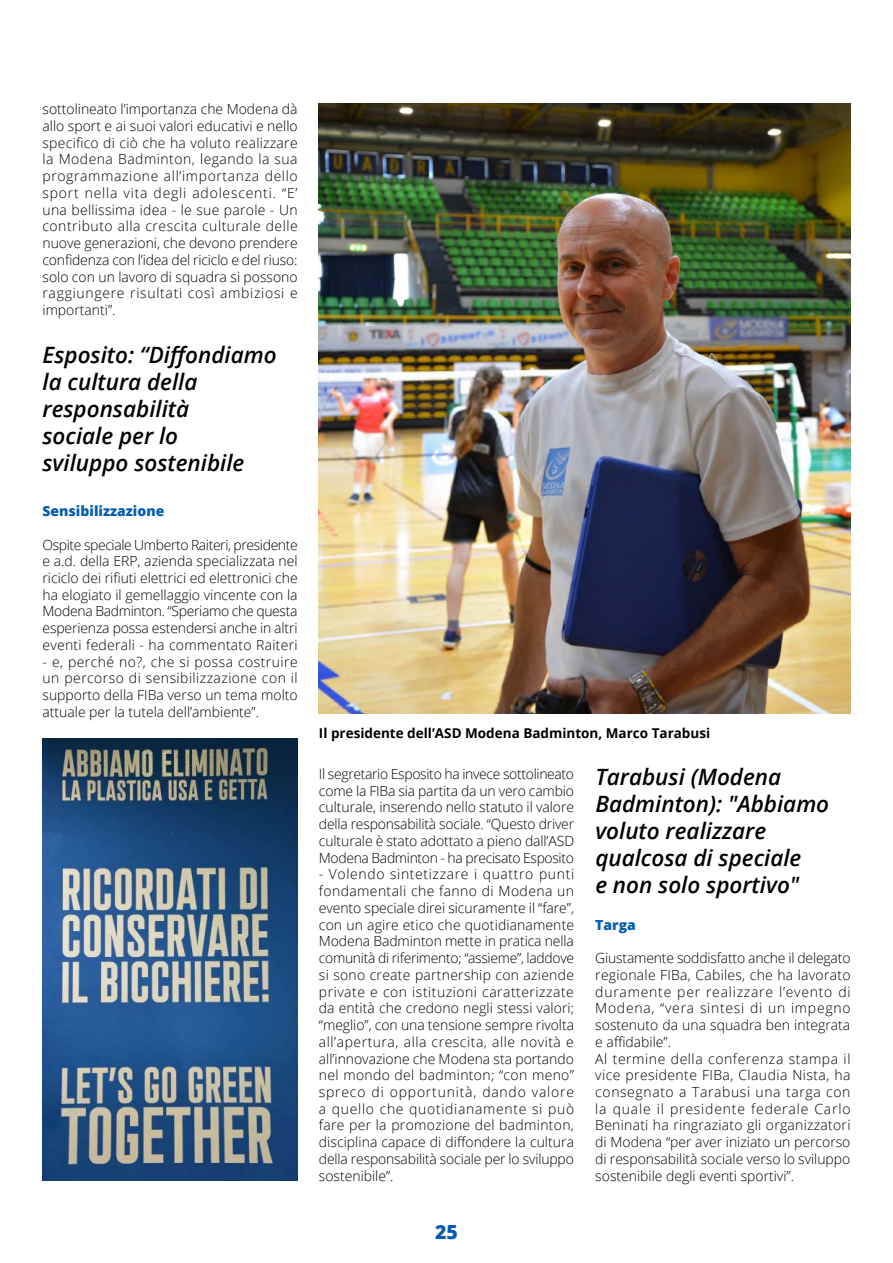
<style>
.page{position:relative;width:893px;height:1263px;background:#fff}
.page>*{position:absolute;margin:0;border:0;box-sizing:border-box;transform-origin:0 0}
.t1{font:italic 600 22.5px/27px "Open Sans";color:#000}
.t2{font:800 19.5px "Open Sans";color:#065cb1}
.t3{font:300 13.95px/16.8px "Open Sans";color:#000;text-align:justify}
.t4{font:300 13.95px/16.8px "Open Sans";letter-spacing:.02em;color:#000}
.t5{font:800 13.95px "Open Sans";color:#065cb1}
.t6{font:700 13.5px "Open Sans";color:#000}
</style>
<div class="page">
<img style="left:319px;top:104px;width:531px;height:610px">
<img style="left:43px;top:738px;width:255px;height:443px">
<p class="t3" style="left:43px;top:100px;width:257px">sottolineato l’importanza che Modena dà allo sport e ai suoi valori educativi e nello specifico di ciò che ha voluto realizzare la Modena Badminton, legando la sua programmazione all’importanza dello sport nella vita degli adolescenti. “E’ una bellissima idea - le sue parole - Un contributo alla crescita culturale delle nuove generazioni, che devono prendere confidenza con l’idea del riciclo e del riuso: solo con un lavoro di squadra si possono raggiungere risultati così ambiziosi e importanti”.</p>
<h1 class="t1" style="left:43px;top:341px;width:236px">Esposito: “Diffondiamo la cultura della responsabilità<br>sociale per lo<br>sviluppo sostenibile</h1>
<p class="t5" style="left:43px;top:500px;width:123px">Sensibilizzazione</p>
<p class="t3" style="left:43px;top:536px;width:257px">Ospite speciale Umberto Raiteri, presidente e a.d. della ERP, azienda specializzata nel riciclo dei rifiuti elettrici ed elettronici che ha elogiato il gemellaggio vincente con la Modena Badminton. “Speriamo che questa esperienza possa estendersi anche in altri eventi federali - ha commentato Raiteri</p>
<p class="t3" style="left:43px;top:653px;width:257px">- e, perché no?, che si possa costruire un percorso di sensibilizzazione con il supporto della FIBa verso un tema molto attuale per la tutela dell’ambiente”.</p>
<p class="t6" style="left:319px;top:724px;width:393px">Il presidente dell’ASD Modena Badminton, Marco Tarabusi</p>
<p class="t3" style="left:319px;top:765px;width:257px">Il segretario Esposito ha invece sottolineato come la FIBa sia partita da un vero cambio culturale, inserendo nello statuto il valore della responsabilità sociale. “Questo driver culturale è stato adottato a pieno dall’ASD Modena Badminton - ha precisato Esposito</p>
<p class="t3" style="left:319px;top:865px;width:257px">- Volendo sintetizzare i quattro punti fondamentali che fanno di Modena un evento speciale direi sicuramente il “fare”, con un agire etico che quotidianamente Modena Badminton mette in pratica nella comunità di riferimento; “assieme”, laddove si sono create partnership con aziende private e con istituzioni caratterizzate da entità che credono negli stessi valori; “meglio”, con una tensione sempre rivolta all’apertura, alla crescita, alle novità e all’innovazione che Modena sta portando nel mondo del badminton; “con meno” spreco di opportunità, dando valore a quello che quotidianamente si può fare per la promozione del badminton, disciplina capace di diffondere la cultura della responsabilità sociale per lo sviluppo sostenibile”.</p>
<h2 class="t2" style="left:435px;top:1217px;width:24px">25</h2>
<h1 class="t1" style="left:595px;top:763px;width:235px">Tarabusi (Modena<br>Badminton): "Abbiamo voluto realizzare qualcosa di speciale<br>e non solo sportivo"</h1>
<p class="t5" style="left:595px;top:914px;width:42px">Targa</p>
<p class="t4" style="left:595px;top:949px;width:257px">Giustamente soddisfatto anche il delegato regionale FIBa, Cabiles, che ha lavorato duramente per realizzare l’evento di Modena, “vera sintesi di un impegno sostenuto da una squadra ben integrata e affidabile”.<br>Al termine della conferenza stampa il vice presidente FIBa, Claudia Nista, ha consegnato a Tarabusi una targa con la quale il presidente federale Carlo Beninati ha ringraziato gli organizzatori di Modena “per aver iniziato un percorso di responsabilità sociale verso lo sviluppo sostenibile degli eventi sportivi”.</p>
</div>
